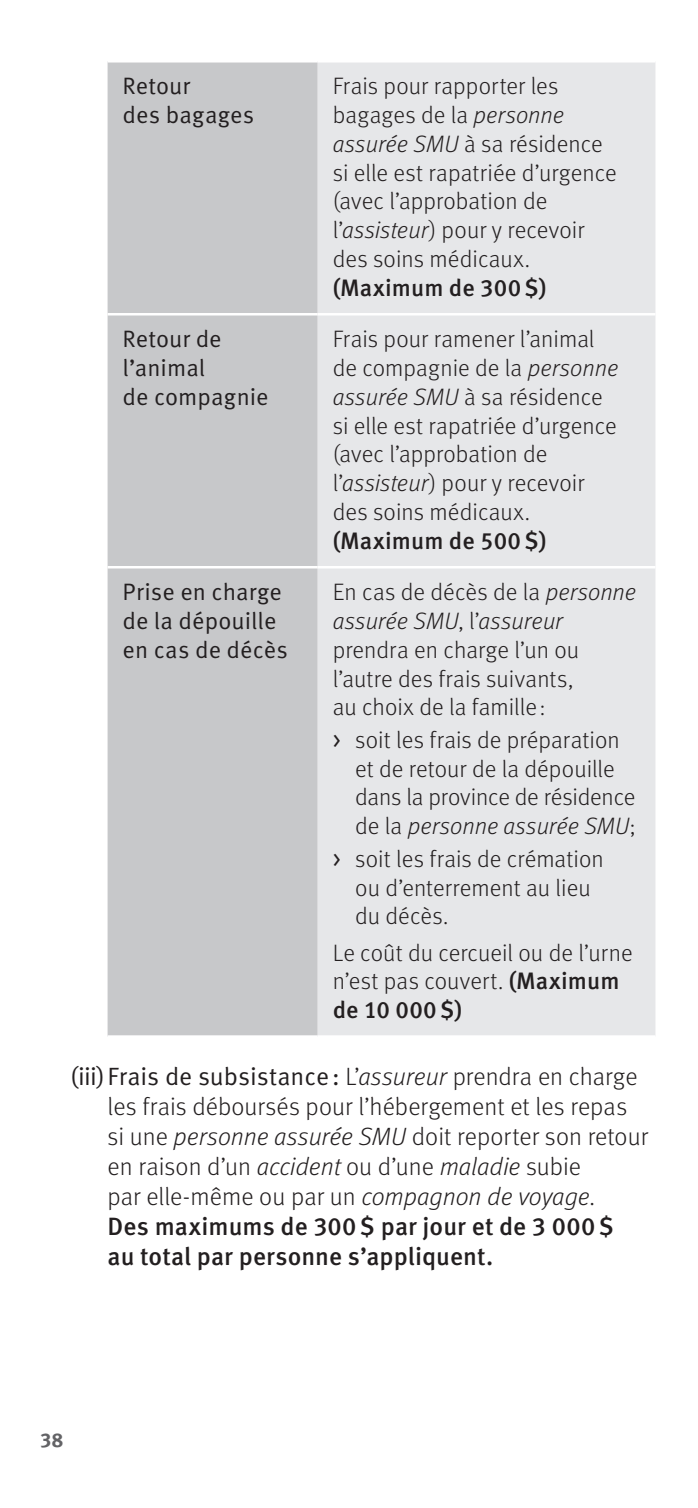
<style>
.page{position:relative;width:698px;height:1508px;background:#fff}
.page>*{position:absolute;margin:0;border:0;box-sizing:border-box;transform-origin:0 0}
.t1{font:300 25px/30px "Meta OT";color:#231f20}
.t2{font:25px "Meta OT Norm";letter-spacing:-.005em;color:#231f20}
.t3{font:300 23.75px/28.8px "Meta OT";letter-spacing:.005em;color:#231f20}
.t4{font:23.75px/28.8px "Meta OT Norm";color:#231f20}
.t5{font:500 23.75px "Meta OT";letter-spacing:.005em;color:#231f20}
.t6{font:700 20px "Meta OT";color:#636366}
.s1{font-style:italic}
.s2{font-family:"Meta OT Norm";font-weight:400}
.s3{font-weight:500}
.s4{font-family:"Meta OT";font-weight:300}
.s5{font-family:"Meta OT";font-weight:300;font-style:italic}
</style>
<div class="page">
<div style="left:108px;top:62px;width:210px;height:973px;background:#c7c8ca"></div>
<div style="left:318px;top:62px;width:337px;height:973px;background:#e6e7e9"></div>
<hr style="left:108px;top:313px;width:210px;height:2px;background:#fff">
<hr style="left:318px;top:313px;width:337px;height:2px;background:#fff">
<hr style="left:108px;top:566px;width:210px;height:2px;background:#fff">
<hr style="left:318px;top:566px;width:337px;height:2px;background:#fff">
<p class="t4" style="left:122px;top:72px;width:133px">Retour<br>des bagages</p>
<p class="t3" style="left:332px;top:72px;width:285px">Frais pour rapporter les bagages de la <span class="s1">personne assurée SMU</span> à sa résidence si elle est rapatriée d’urgence (avec l’approbation de l’<span class="s1">assisteur</span>) pour y recevoir des soins médicaux.</p>
<p class="t5" style="left:332px;top:273px;width:215px">(Maximum de 300$)</p>
<p class="t4" style="left:122px;top:325px;width:147px">Retour de l’animal<br>de compagnie</p>
<p class="t3" style="left:332px;top:325px;width:287px">Frais pour ramener l’animal de compagnie de la <span class="s1">personne assurée SMU</span> à sa résidence si elle est rapatriée d’urgence (avec l’approbation de l’<span class="s1">assisteur</span>) pour y recevoir des soins médicaux.</p>
<p class="t5" style="left:332px;top:526px;width:215px">(Maximum de 500$)</p>
<p class="t4" style="left:122px;top:578px;width:167px">Prise en charge de la dépouille en cas de décès</p>
<p class="t3" style="left:332px;top:578px;width:305px">En cas de décès de la <span class="s1">personne assurée SMU</span>, l’<span class="s1">assureur </span>prendra en charge l’un ou l’autre des frais suivants,<br>au choix de la famille :</p>
<p class="t3" style="left:355px;top:726px;width:282px;text-indent:-22px"><span class="s2">&gt;</span> soit les frais de préparation et de retour de la dépouille dans la province de résidence de la <span class="s1">personne assurée SMU</span>;</p>
<p class="t3" style="left:355px;top:844px;width:250px;text-indent:-22px"><span class="s2">&gt;</span> soit les frais de crémation ou d’enterrement au lieu du décès.</p>
<p class="t3" style="left:332px;top:938px;width:301px">Le coût du cercueil ou de l’urne n’est pas couvert. <span class="s3">(Maximum de 10 000$)</span></p>
<p class="t2" style="left:70px;top:1061px;width:569px">(iii)Frais de subsistance: <span class="s4">L’</span><span class="s5">assureur</span> <span class="s4">prendra en charge</span></p>
<p class="t1" style="left:108px;top:1092px;width:542px">les frais déboursés pour l’hébergement et les repas si une <span class="s1">personne assurée SMU</span> doit reporter son retour en raison d’un <span class="s1">accident</span> ou d’une <span class="s1">maladie</span> subie<br>par elle-même ou par un <span class="s1">compagnon de voyage</span>.<br><span class="s3">Des maximums de 300$ par jour et de 3 000$<br>au total par personne s’appliquent.</span></p>
<p class="t6" style="left:40px;top:1427px;width:25px">38</p>
</div>
